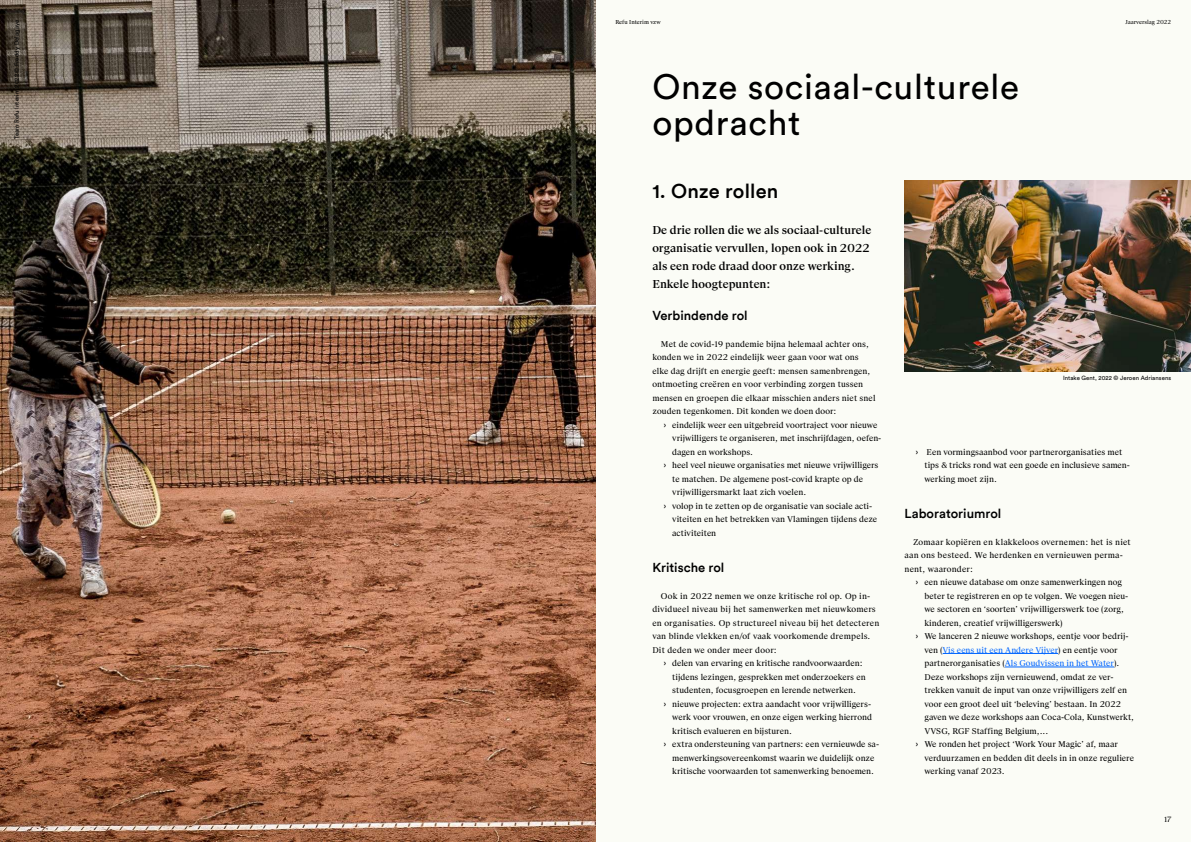
<style>
.page{position:relative;width:1191px;height:842px;background:#fff}
.page>*{position:absolute;margin:0;border:0;box-sizing:border-box;transform-origin:0 0}
.t1{font:35px/36px "Circular Std";letter-spacing:.02em;color:#000}
.t2{font:500 20px "Circular";letter-spacing:.01em;color:#000}
.t3{font:500 13px "Circular";color:#000}
.t4{font:500 12px/18px "Suisse BP Serif";color:#000}
.t5{font:8.8px/13.5px "Suisse BP Serif";color:#000}
.t6{font:8.8px/13.5px "Suisse BP Serif";letter-spacing:.02em;color:#000}
.t7{font:8.8px "Suisse BP Serif";color:#0065ff}
.t8{font:8px "Suisse BP Serif";color:#000}
.t9{font:6px "Circular Std";letter-spacing:.01em;color:#000}
.t10{font:6px "Suisse BP Serif";color:#000}
.s1{font-family:"Circular Std"}
.s2{color:#000}
</style>
<div class="page">
<div style="left:595px;top:0;width:596px;height:842px;background:#fbfcf6"></div>
<img style="left:0;top:0;width:595px;height:842px">
<hr style="left:942px;top:653px;width:116px;height:1px;background:#0065ff">
<hr style="left:1005px;top:667px;width:109px;height:1px;background:#0065ff">
<img style="left:904px;top:180px;width:287px;height:191px">
<p class="t9" style="left:13px;top:139px;width:121px;rotate:-90deg">Team Refu Interim 2022 © Freddy Delagaye</p>
<p class="t10" style="left:615px;top:19px;width:47px">Refu Interim vzw</p>
<h1 class="t1" style="left:652px;top:68px;width:368px">Onze sociaal-culturele opdracht</h1>
<p class="t10" style="left:1125px;top:19px;width:47px">Jaarverslag 2022</p>
<h2 class="t2" style="left:652px;top:178px;width:127px">1. Onze rollen</h2>
<h3 class="t4" style="left:652px;top:221px;width:221px">De drie rollen die we als sociaal-culturele organisatie vervullen, lopen ook in 2022 als een rode draad door onze werking.<br>Enkele hoogtepunten:</h3>
<h3 class="t3" style="left:652px;top:307px;width:97px">Verbindende rol</h3>
<p class="t5" style="left:652px;top:337px;width:225px;text-indent:9px">Met de covid-19 pandemie bijna helemaal achter ons, konden we in 2022 eindelijk weer gaan voor wat ons elke dag drijft en energie geeft: mensen samenbrengen, ontmoeting creëren en voor verbinding zorgen tussen mensen en groepen die elkaar misschien anders niet snel zouden tegenkomen. Dit konden we doen door:</p>
<p class="t5" style="left:663px;top:418px;width:215px"><span class="s1">›</span> eindelijk weer een uitgebreid voortraject voor nieuwe</p>
<p class="t5" style="left:672px;top:431px;width:211px">vrijwilligers te organiseren, met inschrijfdagen, oefen-</p>
<p class="t5" style="left:672px;top:445px;width:82px">dagen en workshops.</p>
<p class="t5" style="left:663px;top:458px;width:216px"><span class="s1">›</span> heel veel nieuwe organisaties met nieuwe vrijwilligers</p>
<p class="t5" style="left:672px;top:472px;width:192px">te matchen. De algemene post-covid krapte op de</p>
<p class="t5" style="left:672px;top:485px;width:135px">vrijwilligersmarkt laat zich voelen.</p>
<p class="t5" style="left:663px;top:499px;width:210px"><span class="s1">›</span> volop in te zetten op de organisatie van sociale acti-</p>
<p class="t5" style="left:672px;top:512px;width:206px">viteiten en het betrekken van Vlamingen tijdens deze</p>
<p class="t5" style="left:672px;top:526px;width:46px">activiteiten</p>
<h3 class="t3" style="left:652px;top:559px;width:73px">Kritische rol</h3>
<p class="t6" style="left:661px;top:589px;width:211px">Ook in 2022 nemen we onze kritische rol op. Op in-</p>
<p class="t6" style="left:652px;top:602px;width:225px">dividueel niveau bij het samenwerken met nieuwkomers</p>
<p class="t6" style="left:652px;top:616px;width:228px">en organisaties. Op structureel niveau bij het detecteren</p>
<p class="t6" style="left:652px;top:629px;width:219px">van blinde vlekken en/of vaak voorkomende drempels.</p>
<p class="t6" style="left:652px;top:643px;width:126px">Dit deden we onder meer door:</p>
<p class="t5" style="left:663px;top:656px;width:200px"><span class="s1">›</span> delen van ervaring en kritische randvoorwaarden:</p>
<p class="t5" style="left:672px;top:670px;width:195px">tijdens lezingen, gesprekken met onderzoekers en</p>
<p class="t5" style="left:672px;top:683px;width:185px">studenten, focusgroepen en lerende netwerken.</p>
<p class="t5" style="left:663px;top:697px;width:209px"><span class="s1">›</span> nieuwe projecten: extra aandacht voor vrijwilligers-</p>
<p class="t5" style="left:672px;top:710px;width:201px">werk voor vrouwen, en onze eigen werking hierrond</p>
<p class="t5" style="left:672px;top:724px;width:121px">kritisch evalueren en bijsturen.</p>
<p class="t5" style="left:663px;top:737px;width:217px"><span class="s1">›</span> extra ondersteuning van partners: een vernieuwde sa-</p>
<p class="t5" style="left:672px;top:751px;width:204px">menwerkingsovereenkomst waarin we duidelijk onze</p>
<p class="t5" style="left:672px;top:764px;width:203px">kritische voorwaarden tot samenwerking benoemen.</p>
<p class="t9" style="left:1063px;top:374px;width:110px">Intake Gent, 2022 © Jeroen Adriansens</p>
<p class="t5" style="left:924px;top:445px;width:207px;text-indent:-9px"><span class="s1">›</span> Een vormingsaanbod voor partnerorganisaties met tips &amp; tricks rond wat een goede en inclusieve samen&shy;werking moet zijn.</p>
<h3 class="t3" style="left:904px;top:505px;width:98px">Laboratoriumrol</h3>
<p class="t6" style="left:904px;top:535px;width:228px;text-indent:9px">Zomaar kopiëren en klakkeloos overnemen: het is niet aan ons besteed. We herdenken en vernieuwen perma&shy;nent, waaronder:</p>
<p class="t5" style="left:916px;top:575px;width:208px"><span class="s1">›</span> een nieuwe database om onze samenwerkingen nog</p>
<p class="t5" style="left:924px;top:589px;width:205px">beter te registreren en op te volgen. We voegen nieu-</p>
<p class="t5" style="left:924px;top:602px;width:201px">we sectoren en ‘soorten’ vrijwilligerswerk toe (zorg,</p>
<p class="t5" style="left:924px;top:616px;width:140px">kinderen, creatief vrijwilligerswerk)</p>
<p class="t5" style="left:916px;top:629px;width:214px"><span class="s1">›</span> We lanceren 2 nieuwe workshops, eentje voor bedrij-</p>
<p class="t7" style="left:924px;top:644px;width:194px"><span class="s2">ven (</span>Vis eens uit een Andere Vijver<span class="s2">) en eentje voor</span></p>
<p class="t7" style="left:924px;top:658px;width:196px"><span class="s2">partnerorganisaties (</span>Als Goudvissen in het Water<span class="s2">).</span></p>
<p class="t5" style="left:924px;top:670px;width:191px">Deze workshops zijn vernieuwend, omdat ze ver-</p>
<p class="t5" style="left:924px;top:683px;width:204px">trekken vanuit de input van onze vrijwilligers zelf en</p>
<p class="t5" style="left:924px;top:697px;width:198px">voor een groot deel uit ‘beleving’ bestaan. In 2022</p>
<p class="t5" style="left:924px;top:710px;width:211px">gaven we deze workshops aan Coca-Cola, Kunstwerkt,</p>
<p class="t5" style="left:924px;top:724px;width:125px">VVSG, RGF Staffing Belgium,...</p>
<p class="t5" style="left:916px;top:737px;width:203px"><span class="s1">›</span> We ronden het project ‘Work Your Magic’ af, maar</p>
<p class="t5" style="left:924px;top:751px;width:211px">verduurzamen en bedden dit deels in in onze reguliere</p>
<p class="t5" style="left:924px;top:764px;width:82px">werking vanaf 2023.</p>
<p class="t8" style="left:1164px;top:814px;width:9px">17</p>
</div>
